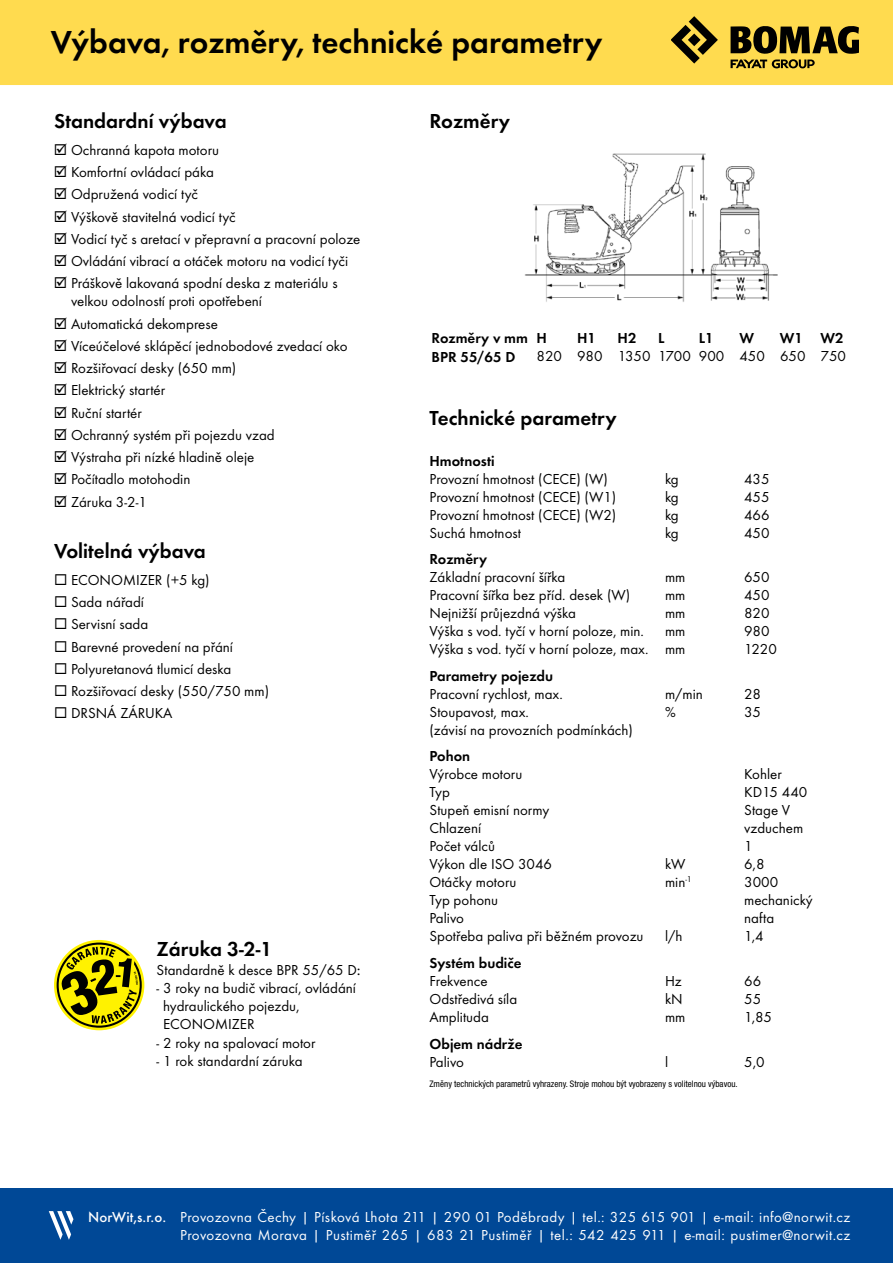
<style>
.page{position:relative;width:893px;height:1263px;background:#fff}
.page>*{position:absolute;margin:0;border:0;box-sizing:border-box;transform-origin:0 0}
.t1{font:600 33px "Futura TOT";color:#000}
.t2{font:600 21px "Futura TOT";color:#000}
.t3{font:15px/22.2px "Futura TOT";color:#000}
.t4{font:15px/18px "Futura TOT";letter-spacing:.03em;color:#fff;text-align:right}
.t5{font:600 15px "Futura TOT";color:#000}
.t6{font:condensed 9px "Helvetica Neue LT Pro";color:#000}
.s1{font-weight:500}
</style>
<div class="page">
<div style="left:0;top:1188px;width:893px;height:75px;background:#004896"></div>
<div style="left:0;top:0;width:893px;height:85px;background:#ffdb4f"></div>
<svg style="left:672px;top:16px;width:46px;height:48px"></svg>
<svg style="left:731px;top:26px;width:128px;height:43px"></svg>
<svg style="left:49px;top:1211px;width:24px;height:29px"></svg>
<svg style="left:54px;top:940px;width:90px;height:90px"></svg>
<img style="left:525px;top:154px;width:253px;height:148px">
<h1 class="t1" style="left:51px;top:22px;width:553px">Výbava, rozměry, technické parametry</h1>
<h2 class="t2" style="left:54px;top:109px;width:174px">Standardní výbava</h2>
<p class="t3" style="left:71px;top:139px;width:291px">Ochranná kapota motoru<br>Komfortní ovládací páka<br>Odpružená vodicí tyč<br>Výškově stavitelná vodicí tyč<br>Vodicí tyč s aretací v přepravní a pracovní poloze Ovládání vibrací a otáček motoru na vodicí tyči Práškově lakovaná spodní deska z materiálu s</p>
<p class="t3" style="left:71px;top:290px;width:278px">velkou odolností proti opotřebení<br>Automatická dekomprese<br>Víceúčelové sklápěcí jednobodové zvedací oko<br>Rozšiřovací desky (650 mm)<br>Elektrický startér<br>Ruční startér<br>Ochranný systém při pojezdu vzad<br>Výstraha při nízké hladině oleje<br>Počítadlo motohodin<br>Záruka 3-2-1</p>
<h2 class="t2" style="left:54px;top:539px;width:153px">Volitelná výbava</h2>
<p class="t3" style="left:71px;top:569px;width:200px">ECONOMIZER (+5 kg)<br>Sada nářadí<br>Servisní sada<br>Barevné provedení na přání<br>Polyuretanová tlumicí deska<br>Rozšiřovací desky (550/750 mm)<br>DRSNÁ ZÁRUKA</p>
<h2 class="t2" style="left:157px;top:936px;width:117px">Záruka 3-2-1</h2>
<p class="t3" style="left:157px;top:959px;width:206px">Standardně k desce BPR 55/65 D<span class="s1">:</span></p>
<p class="t3" style="left:163px;top:979px;width:194px;line-height:18px;text-indent:-6px">- 3 roky na budič vibrací, ovládání hydraulického pojezdu,<br>ECONOMIZER</p>
<p class="t3" style="left:157px;top:1032px;width:160px">- 2 roky na spalovací motor</p>
<p class="t3" style="left:157px;top:1050px;width:148px">- 1 rok standardní záruka</p>
<h2 class="t2" style="left:429px;top:109px;width:82px">Rozměry</h2>
<p class="t5" style="left:432px;top:328px;width:117px">Rozměry v mm H</p>
<p class="t5" style="left:577px;top:328px;width:20px">H1</p>
<p class="t5" style="left:618px;top:328px;width:20px">H2</p>
<p class="t5" style="left:658px;top:328px;width:8px">L</p>
<p class="t5" style="left:699px;top:328px;width:16px">L1</p>
<p class="t5" style="left:739px;top:328px;width:16px">W</p>
<p class="t5" style="left:780px;top:328px;width:65px">W1 W2</p>
<p class="t5" style="left:432px;top:348px;width:85px">BPR 55/65 D</p>
<p class="t3" style="left:536px;top:345px;width:311px">820 980 1350 1700 900 450 650 750</p>
<h2 class="t2" style="left:429px;top:405px;width:189px">Technické parametry</h2>
<p class="t5" style="left:429px;top:452px;width:67px">Hmotnosti</p>
<p class="t3" style="left:429px;top:468px;width:180px">Provozní hmotnost (CECE) (W)</p>
<p class="t3" style="left:665px;top:468px;width:15px">kg</p>
<p class="t3" style="left:744px;top:468px;width:27px">435</p>
<p class="t3" style="left:429px;top:486px;width:188px">Provozní hmotnost (CECE) (W1)</p>
<p class="t3" style="left:665px;top:486px;width:15px">kg</p>
<p class="t3" style="left:744px;top:486px;width:27px">455</p>
<p class="t3" style="left:429px;top:504px;width:188px">Provozní hmotnost (CECE) (W2)</p>
<p class="t3" style="left:665px;top:504px;width:15px">kg</p>
<p class="t3" style="left:744px;top:504px;width:27px">466</p>
<p class="t3" style="left:429px;top:522px;width:93px">Suchá hmotnost</p>
<p class="t3" style="left:665px;top:522px;width:15px">kg</p>
<p class="t3" style="left:744px;top:522px;width:27px">450</p>
<p class="t5" style="left:429px;top:550px;width:59px">Rozměry</p>
<p class="t3" style="left:429px;top:566px;width:137px">Základní pracovní šířka</p>
<p class="t3" style="left:665px;top:566px;width:22px">mm</p>
<p class="t3" style="left:744px;top:566px;width:27px">650</p>
<p class="t3" style="left:429px;top:584px;width:202px">Pracovní šířka bez příd. desek (W)</p>
<p class="t3" style="left:665px;top:584px;width:22px">mm</p>
<p class="t3" style="left:744px;top:584px;width:27px">450</p>
<p class="t3" style="left:429px;top:602px;width:148px">Nejnižší průjezdná výška</p>
<p class="t3" style="left:665px;top:602px;width:22px">mm</p>
<p class="t3" style="left:744px;top:602px;width:27px">820</p>
<p class="t3" style="left:429px;top:620px;width:216px">Výška s vod. tyčí v horní poloze, min.</p>
<p class="t3" style="left:665px;top:620px;width:22px">mm</p>
<p class="t3" style="left:744px;top:620px;width:27px">980</p>
<p class="t3" style="left:429px;top:638px;width:257px">Výška s vod. tyčí v horní poloze, max. mm</p>
<p class="t3" style="left:744px;top:638px;width:34px">1220</p>
<p class="t5" style="left:429px;top:667px;width:125px">Parametry pojezdu</p>
<p class="t3" style="left:429px;top:683px;width:135px">Pracovní rychlost, max.</p>
<p class="t3" style="left:665px;top:683px;width:39px">m/min</p>
<p class="t3" style="left:744px;top:683px;width:19px">28</p>
<p class="t3" style="left:429px;top:701px;width:101px">Stoupavost, max.</p>
<p class="t3" style="left:665px;top:701px;width:12px">%</p>
<p class="t3" style="left:744px;top:701px;width:19px">35</p>
<p class="t3" style="left:429px;top:719px;width:205px">(závisí na provozních podmínkách)</p>
<p class="t5" style="left:429px;top:747px;width:42px">Pohon</p>
<p class="t3" style="left:429px;top:763px;width:94px">Výrobce motoru</p>
<p class="t3" style="left:744px;top:763px;width:39px">Kohler</p>
<p class="t3" style="left:429px;top:781px;width:22px">Typ</p>
<p class="t3" style="left:744px;top:781px;width:65px">KD15 440</p>
<p class="t3" style="left:429px;top:799px;width:121px">Stupeň emisní normy</p>
<p class="t3" style="left:744px;top:799px;width:48px">Stage V</p>
<p class="t3" style="left:429px;top:817px;width:53px">Chlazení</p>
<p class="t3" style="left:744px;top:817px;width:61px">vzduchem</p>
<p class="t3" style="left:429px;top:835px;width:67px">Počet válců</p>
<p class="t3" style="left:744px;top:835px;width:10px">1</p>
<p class="t3" style="left:429px;top:853px;width:124px">Výkon dle ISO 3046</p>
<p class="t3" style="left:665px;top:853px;width:22px">kW</p>
<p class="t3" style="left:744px;top:853px;width:22px">6,8</p>
<p class="t3" style="left:429px;top:871px;width:89px">Otáčky motoru</p>
<p class="t3" style="left:665px;top:871px;width:28px">min<sup>-1</sup></p>
<p class="t3" style="left:744px;top:871px;width:36px">3000</p>
<p class="t3" style="left:429px;top:889px;width:70px">Typ pohonu</p>
<p class="t3" style="left:744px;top:889px;width:70px">mechanický</p>
<p class="t3" style="left:429px;top:907px;width:36px">Palivo</p>
<p class="t3" style="left:744px;top:907px;width:32px">nafta</p>
<p class="t3" style="left:429px;top:925px;width:216px">Spotřeba paliva při běžném provozu</p>
<p class="t3" style="left:665px;top:925px;width:19px">l/h</p>
<p class="t3" style="left:744px;top:925px;width:21px">1,4</p>
<p class="t5" style="left:429px;top:954px;width:93px">Systém budiče</p>
<p class="t3" style="left:429px;top:970px;width:60px">Frekvence</p>
<p class="t3" style="left:665px;top:970px;width:18px">Hz</p>
<p class="t3" style="left:744px;top:970px;width:19px">66</p>
<p class="t3" style="left:429px;top:988px;width:89px">Odstředivá síla</p>
<p class="t3" style="left:665px;top:988px;width:19px">kN</p>
<p class="t3" style="left:744px;top:988px;width:19px">55</p>
<p class="t3" style="left:429px;top:1006px;width:61px">Amplituda</p>
<p class="t3" style="left:665px;top:1006px;width:22px">mm</p>
<p class="t3" style="left:744px;top:1006px;width:29px">1,85</p>
<p class="t5" style="left:429px;top:1034px;width:95px">Objem nádrže</p>
<p class="t3" style="left:429px;top:1050px;width:36px">Palivo</p>
<p class="t3" style="left:665px;top:1050px;width:5px">l</p>
<p class="t3" style="left:744px;top:1050px;width:22px">5,0</p>
<p class="t6" style="left:429px;top:1079px;width:310px">Změny technických parametrů vyhrazeny. Stroje mohou být vyobrazeny s volitelnou výbavou.</p>
<p class="t4" style="left:88px;top:1208px;width:764px"><span class="s1">NorWit,s.r.o.</span> Provozovna Čechy | Písková Lhota 211 | 290 01 Poděbrady | tel.: 325 615 901 | e-mail: info@norwit.cz<br>Provozovna Morava | Pustiměř 265 | 683 21 Pustiměř | tel.: 542 425 911 | e-mail: pustimer@norwit.cz</p>
</div>
